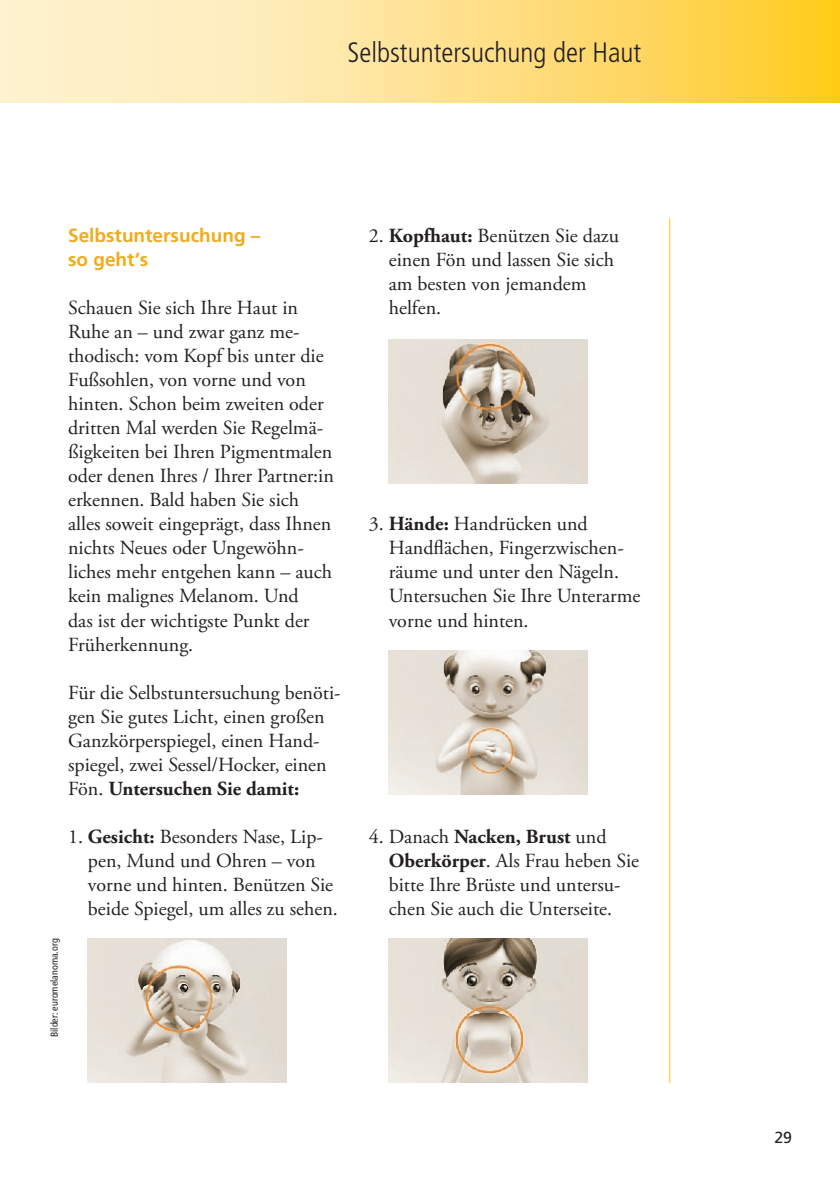
<style>
.page{position:relative;width:840px;height:1191px;background:#fff}
.page>*{position:absolute;margin:0;border:0;box-sizing:border-box;transform-origin:0 0}
.t1{font:300 condensed 28px "Frutiger LT Std";color:#231f20}
.t2{font:20px/24px "Adobe Garamond Pro";color:#231f20}
.t3{font:700 19px/24px "Frutiger LT Std";color:#efac1c}
.t4{font:16px "Frutiger LT Std";color:#231f20}
.t5{font:condensed 10px "Frutiger LT Std";color:#231f20}
.s1{font-weight:700}
</style>
<div class="page">
<svg style="left:0;top:0;width:839px;height:102px"></svg>
<hr style="left:668px;top:218px;width:1px;height:865px;background:#feca0a">
<img style="left:88px;top:938px;width:198px;height:144px">
<img style="left:388px;top:339px;width:199px;height:144px">
<img style="left:388px;top:650px;width:199px;height:144px">
<img style="left:388px;top:938px;width:199px;height:144px">
<h1 class="t1" style="left:347px;top:36px;width:295px">Selbstuntersuchung der Haut</h1>
<p class="t5" style="left:48px;top:1037px;width:100px;rotate:-90deg">Bilder: euromelanoma.org</p>
<p class="t3" style="left:68px;top:224px;width:194px">Selbstuntersuchung – so geht‘s</p>
<p class="t2" style="left:68px;top:297px;width:267px">Schauen Sie sich Ihre Haut in<br>Ruhe an – und zwar ganz me&shy;thodisch: vom Kopf bis unter die<br>Fußsohlen, von vorne und von hinten. Schon beim zweiten oder dritten Mal werden Sie Regelmä&shy;ßigkeiten bei Ihren Pigmentmalen oder denen Ihres / Ihrer Partner:in erkennen. Bald haben Sie sich alles soweit eingeprägt, dass Ihnen nichts Neues oder Ungewöhn&shy;liches mehr entgehen kann – auch kein malignes Melanom. Und<br>das ist der wichtigste Punkt der<br>Früherkennung.</p>
<p class="t2" style="left:68px;top:681px;width:274px">Für die Selbstuntersuchung benöti&shy;gen Sie gutes Licht, einen großen Ganzkörperspiegel, einen Hand&shy;spiegel, zwei Sessel/Hocker, einen Fön. <span class="s1">Untersuchen Sie damit:</span></p>
<p class="t2" style="left:88px;top:825px;width:251px;text-indent:-20px">1. <span class="s1">Gesicht:</span> Besonders Nase, Lip&shy;pen, Mund und Ohren – von vorne und hinten. Benützen Sie beide Spiegel, um alles zu sehen.</p>
<p class="t2" style="left:388px;top:225px;width:231px;text-indent:-20px">2. <span class="s1">Kopfhaut:</span> Benützen Sie dazu einen Fön und lassen Sie sich am besten von jemandem helfen.</p>
<p class="t2" style="left:388px;top:513px;width:253px;text-indent:-20px">3. <span class="s1">Hände:</span> Handrücken und<br>Handflächen, Fingerzwischen&shy;räume und unter den Nägeln.<br>Untersuchen Sie Ihre Unterarme vorne und hinten.</p>
<p class="t2" style="left:388px;top:825px;width:252px;text-indent:-20px">4. Danach <span class="s1">Nacken, Brust</span> und<br><span class="s1">Oberkörper</span>. Als Frau heben Sie bitte Ihre Brüste und untersu&shy;chen Sie auch die Unterseite.</p>
<p class="t4" style="left:773px;top:1128px;width:19px">29</p>
</div>
